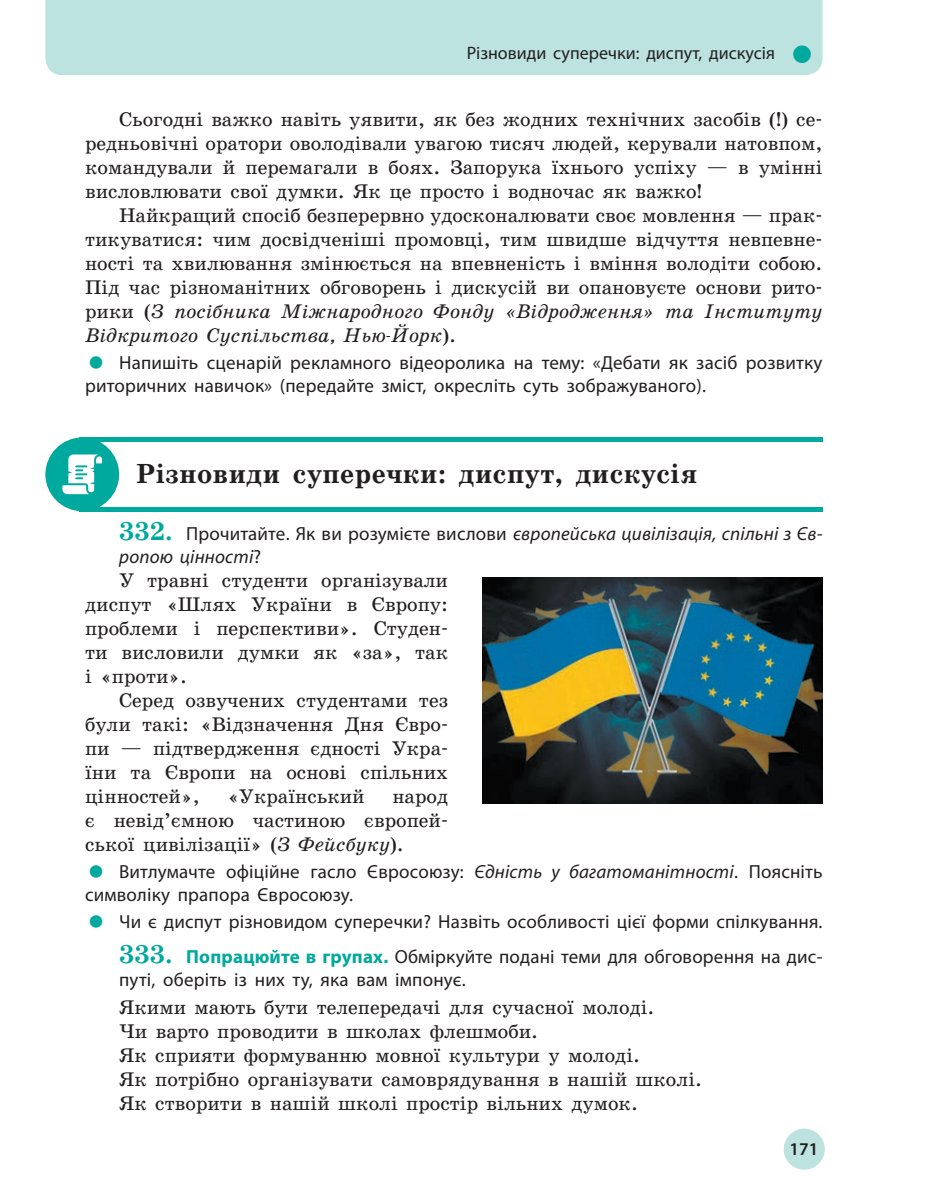
<style>
.page{position:relative;width:936px;height:1191px;background:#fff}
.page>*{position:absolute;margin:0;border:0;box-sizing:border-box;transform-origin:0 0}
.t1{font:700 28px "School";letter-spacing:.02em;color:#231f20}
.t2{font:20px/24px "School";color:#231f20;text-align:justify}
.t3{font:19px/23px "Myriad Pro";letter-spacing:.01em;color:#231f20}
.t4{font:italic 19px/23px "Myriad Pro";letter-spacing:.01em;color:#231f20}
.t5{font:18px "Myriad Pro";color:#231f20}
.t6{font:600 18px "Myriad Pro";color:#231f20}
.s1{font-style:italic}
.s2{font-family:"School";font-weight:700;font-style:normal;font-size:26px;color:#00a99d}
.s3{font-style:normal}
.s4{font-family:"School";font-weight:700;font-size:26px;color:#00a99d}
.s5{font-weight:700;color:#00a99d}
</style>
<div class="page">
<div style="left:45px;top:0;width:777px;height:75px;background:#bde3e1"></div>
<div style="left:783px;top:1128px;width:41px;height:41px;background:#bde3e1;border-radius:50%"></div>
<hr style="left:79px;top:438px;width:743px;height:4px;background:#00a99d">
<hr style="left:79px;top:507px;width:743px;height:4px;background:#00a99d">
<div style="left:45px;top:437px;width:74px;height:74px;background:#00a99d;border-radius:50%"></div>
<svg style="left:62px;top:454px;width:40px;height:40px"></svg>
<img style="left:482px;top:577px;width:340px;height:226px">
<svg style="left:793px;top:46px;width:17px;height:17px"></svg>
<p class="t5" style="left:467px;top:42px;width:310px">Різновиди суперечки: диспут, дискусія</p>
<p class="t2" style="left:85px;top:108px;width:739px;text-indent:34px">Сьогодні важко навіть уявити, як без жодних технічних засобів (!) се&shy;редньовічні оратори оволодівали увагою тисяч людей, керували натовпом, командували й перемагали в боях. Запорука їхнього успіху — в умінні висловлювати свої думки. Як це просто і водночас як важко!</p>
<p class="t2" style="left:85px;top:204px;width:739px;text-indent:34px">Найкращий спосіб безперервно удосконалювати своє мовлення — прак&shy;тикуватися: чим досвідченіші промовці, тим швидше відчуття невпевне&shy;ності та хвилювання змінюється на впевненість і вміння володіти собою.<br>Під час різноманітних обговорень і дискусій ви опановуєте основи рито&shy;рики (<span class="s1">З посібника Міжнародного Фонду «Відродження» та Інституту Відкритого Суспільства, Нью-Йорк</span>).</p>
<p class="t3" style="left:85px;top:351px;width:738px;text-indent:34px">Напишіть сценарій рекламного відеоролика на тему: «Дебати як засіб розвитку риторичних навичок» (передайте зміст, окресліть суть зображуваного).</p>
<h1 class="t1" style="left:136px;top:457px;width:562px">Різновиди суперечки: диспут, дискусія</h1>
<p class="t4" style="left:119px;top:521px;width:705px"><span class="s2">332.</span> <span class="s3">Прочитайте. Як ви розумієте вислови</span> європейська цивілізація, спільні з Єв&shy;ропою цінності<span class="s3">?</span></p>
<p class="t2" style="left:85px;top:568px;width:364px;text-indent:34px">У травні студенти організували диспут «Шлях України в Європу: проблеми і перспективи». Студен&shy;ти висловили думки як «за», так і «проти».</p>
<p class="t2" style="left:85px;top:688px;width:364px;text-indent:34px">Серед озвучених студентами тез були такі: «Відзначення Дня Євро&shy;пи — підтвердження єдності Укра&shy;їни та Європи на основі спільних цінностей»,</p>
<p class="t2" style="left:227px;top:784px;width:139px">«Український</p>
<p class="t2" style="left:85px;top:784px;width:364px;text-indent:307px">народ є невід’ємною частиною європей&shy;ської цивілізації» (<span class="s1">З Фейсбуку</span>).</p>
<p class="t3" style="left:85px;top:859px;width:739px;text-indent:34px">Витлумачте офіційне гасло Євросоюзу: <span class="s1">Єдність у багатоманітності</span>. Поясніть символіку прапора Євросоюзу.</p>
<p class="t3" style="left:119px;top:903px;width:705px;line-height:35px">Чи є диспут різновидом суперечки? Назвіть особливості цієї форми спілкування.<br><span class="s4">333.</span> <span class="s5">Попрацюйте в групах.</span> Обміркуйте подані теми для обговорення на дис-</p>
<p class="t3" style="left:119px;top:967px;width:348px">путі, оберіть із них ту, яка вам імпонує.</p>
<p class="t2" style="left:119px;top:995px;width:584px;text-align:left">Якими мають бути телепередачі для сучасної молоді.<br>Чи варто проводити в школах флешмоби.<br>Як сприяти формуванню мовної культури у молоді.<br>Як потрібно організувати самоврядування в нашій школі.<br>Як створити в нашій школі простір вільних думок.</p>
<p class="t6" style="left:789px;top:1137px;width:30px">171</p>
</div>
